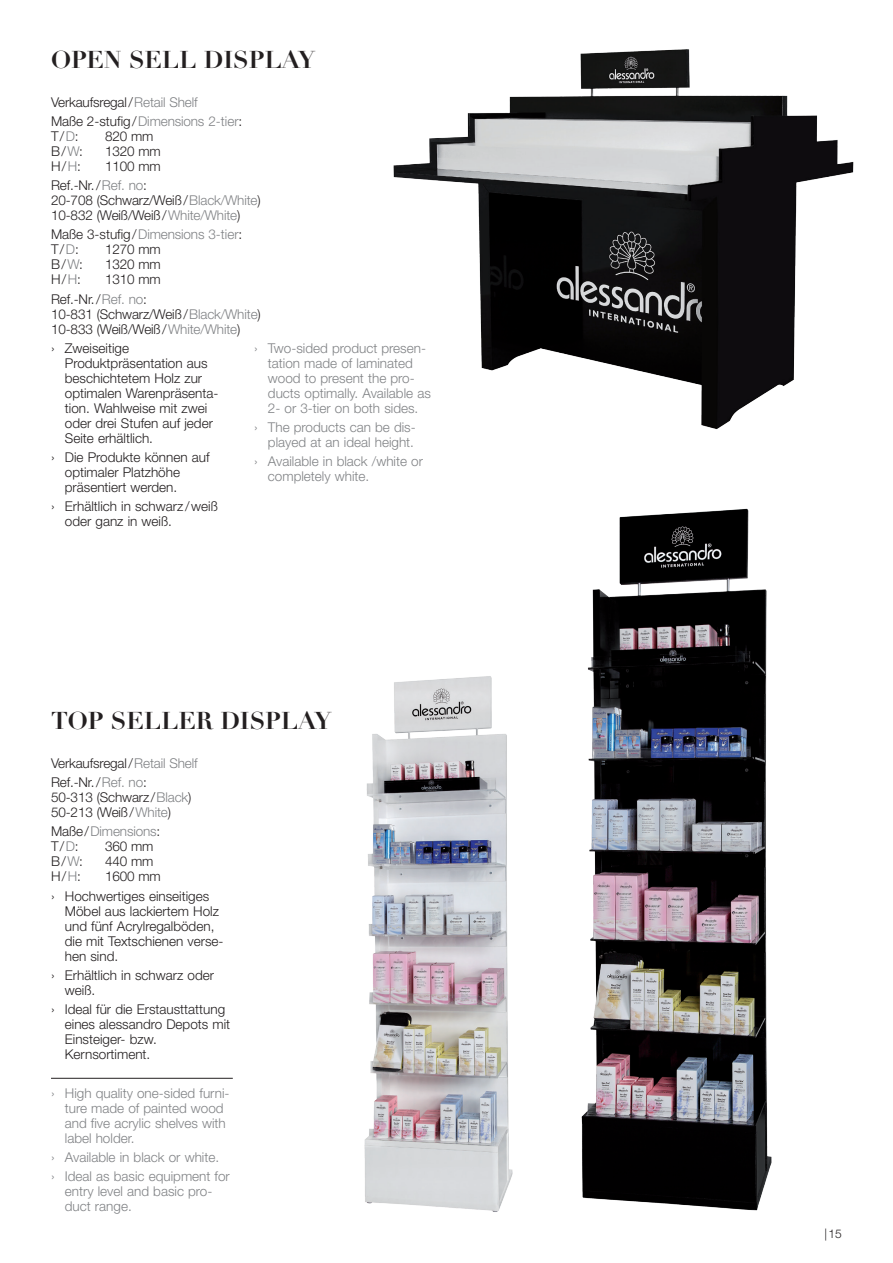
<style>
.page{position:relative;width:893px;height:1263px;background:#fff}
.page>*{position:absolute;margin:0;border:0;box-sizing:border-box;transform-origin:0 0}
.t1{font:700 24px "Didot LT Std";color:#231f20}
.t2{font:300 13.5px/15px "Helvetica Neue LT Std";color:#231f20}
.t3{font:300 13.5px/15px "Helvetica Neue LT Std";color:#808285}
.t4{font:300 12px "Helvetica Neue LT Std";color:#231f20}
.s1{color:#808285}
.s2{color:#231f20}
</style>
<div class="page">
<img style="left:581px;top:508px;width:191px;height:703px">
<img style="left:364px;top:676px;width:149px;height:536px">
<hr style="left:51px;top:1078px;width:182px;height:1px;background:#231f20">
<img style="left:393px;top:49px;width:461px;height:380px">
<h1 class="t1" style="left:51px;top:45px;width:265px">OPEN SELL DISPLAY</h1>
<p class="t2" style="left:51px;top:92px;width:193px;line-height:19.2px">Verkaufsregal/<span class="s1">Retail Shelf<br></span>Maße 2-stufig/<span class="s1">Dimensions 2-tier</span>:</p>
<p class="t2" style="left:51px;top:128px;width:29px">T/<span class="s1">D</span>:</p>
<p class="t2" style="left:105px;top:128px;width:50px">820 mm</p>
<p class="t2" style="left:51px;top:143px;width:33px">B/<span class="s1">W</span>:</p>
<p class="t2" style="left:105px;top:143px;width:57px">1320 mm</p>
<p class="t2" style="left:51px;top:158px;width:31px">H/<span class="s1">H</span>:</p>
<p class="t2" style="left:51px;top:156px;width:111px;line-height:19.2px;text-indent:54px">1100 mm<br>Ref.-Nr./<span class="s1">Ref. no</span>:</p>
<p class="t2" style="left:51px;top:193px;width:211px">20-708 (Schwarz/Weiß/<span class="s1">Black/White</span>)<br>10-832 (Weiß/Weiß/<span class="s1">White/White</span>)</p>
<p class="t2" style="left:51px;top:227px;width:193px">Maße 3-stufig/<span class="s1">Dimensions 3-tier</span>:<br>T/<span class="s1">D</span>:</p>
<p class="t2" style="left:105px;top:242px;width:57px">1270 mm</p>
<p class="t2" style="left:51px;top:257px;width:33px">B/<span class="s1">W</span>:</p>
<p class="t2" style="left:105px;top:257px;width:57px">1320 mm</p>
<p class="t2" style="left:51px;top:272px;width:31px">H/<span class="s1">H</span>:</p>
<p class="t2" style="left:51px;top:270px;width:111px;line-height:19.2px;text-indent:54px">1310 mm<br>Ref.-Nr./<span class="s1">Ref. no</span>:</p>
<p class="t2" style="left:51px;top:306px;width:211px">10-831 (Schwarz/Weiß/<span class="s1">Black/White</span>)<br>10-833 (Weiß/Weiß/<span class="s1">White/White</span>)</p>
<p class="t2" style="left:65px;top:340px;width:155px;text-indent:-14px">› Zweiseitige<br>Produktpräsentation aus beschichtetem Holz zur optimalen Warenpräsenta&shy;tion. Wahlweise mit zwei oder drei Stufen auf jeder<br>Seite erhältlich.</p>
<p class="t2" style="left:65px;top:450px;width:146px;text-indent:-14px">› Die Produkte können auf optimaler Platzhöhe präsentiert werden.</p>
<p class="t2" style="left:65px;top:499px;width:155px;text-indent:-14px">› Erhältlich in schwarz/weiß oder ganz in weiß.</p>
<p class="t3" style="left:268px;top:340px;width:164px;text-indent:-14px">› Two-sided product presen&shy;tation made of laminated wood to present the pro&shy;ducts optimally. Available as<br>2- or 3-tier on both sides.</p>
<p class="t3" style="left:254px;top:420px;width:163px;text-align:right">› The products can be dis&shy;played at an ideal height.</p>
<p class="t3" style="left:268px;top:454px;width:157px;text-indent:-14px">› Available in black /white or completely white.</p>
<h1 class="t1" style="left:51px;top:706px;width:282px">TOP SELLER DISPLAY</h1>
<p class="t2" style="left:51px;top:753px;width:148px;line-height:19.2px">Verkaufsregal/<span class="s1">Retail Shelf<br></span>Ref.-Nr./<span class="s1">Ref. no</span>:</p>
<p class="t2" style="left:51px;top:790px;width:142px">50-313 (Schwarz/<span class="s1">Black</span>)<br>50-213 (Weiß/<span class="s1">White</span>)</p>
<p class="t3" style="left:51px;top:824px;width:111px"><span class="s2">Maße/</span>Dimensions<span class="s2">:<br>T/</span>D<span class="s2">:</span></p>
<p class="t2" style="left:105px;top:839px;width:50px">360 mm</p>
<p class="t2" style="left:51px;top:854px;width:33px">B/<span class="s1">W</span>:</p>
<p class="t2" style="left:105px;top:854px;width:50px">440 mm</p>
<p class="t2" style="left:51px;top:869px;width:31px">H/<span class="s1">H</span>:</p>
<p class="t2" style="left:51px;top:867px;width:160px;line-height:19.2px;text-align:center">1600 mm<br>› Hochwertiges einseitiges</p>
<p class="t2" style="left:65px;top:903px;width:160px">Möbel aus lackiertem Holz und fünf Acrylregalböden, die mit Textschienen verse&shy;hen sind.</p>
<p class="t2" style="left:65px;top:967px;width:151px;text-indent:-14px">› Erhältlich in schwarz oder weiß.</p>
<p class="t2" style="left:65px;top:1002px;width:167px;text-indent:-14px">› Ideal für die Erstausttattung eines alessandro Depots mit<br>Einsteiger- bzw.<br>Kernsortiment.</p>
<p class="t3" style="left:65px;top:1085px;width:166px;text-indent:-14px">› High quality one-sided furni&shy;ture made of painted wood and five acrylic shelves with label holder.</p>
<p class="t3" style="left:51px;top:1147px;width:180px;line-height:19.2px">› Available in black or white.<br>› Ideal as basic equipment for</p>
<p class="t3" style="left:65px;top:1184px;width:149px">entry level and basic pro&shy;duct range.</p>
<p class="t4" style="left:824px;top:1226px;width:19px">|15</p>
</div>
